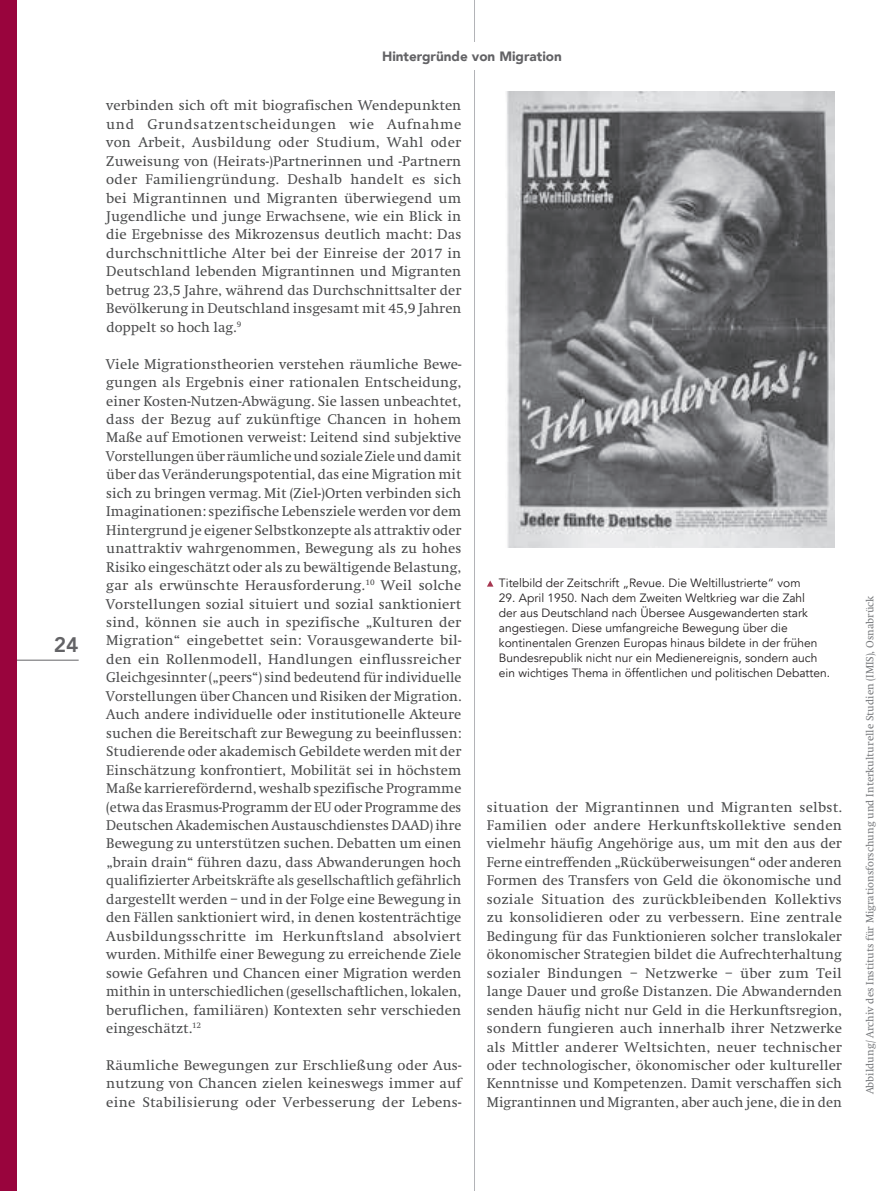
<style>
.page{position:relative;width:893px;height:1191px;background:#fff}
.page>*{position:absolute;margin:0;border:0;box-sizing:border-box;transform-origin:0 0}
.t1{font:800 21px "Avenir";color:#636366}
.t2{font:14.7px/18.5px "Swift";color:#4b4c4d;text-align:justify}
.t3{font:900 13.5px "Avenir";color:#636366}
.t4{font:12px/15px "Avenir";color:#231f20}
.t5{font:10.8px "Swift";color:#76787b}
</style>
<div class="page">
<hr style="left:0;top:660px;width:79px;height:1px;background:#636366">
<div style="left:0;top:0;width:17px;height:1191px;background:#99043d"></div>
<hr style="left:474px;top:67px;width:1px;height:1124px;background:#b2b3b7">
<hr style="left:474px;top:0;width:1px;height:43px;background:#b2b3b7">
<img style="left:506px;top:92px;width:328px;height:455px">
<svg style="left:487px;top:580px;width:6px;height:6px"></svg>
<h1 class="t1" style="left:54px;top:628px;width:26px">24</h1>
<p class="t3" style="left:390px;top:45px;width:170px">Westfälischer Heimatbund</p>
<p class="t2" style="left:106px;top:96px;width:357px">verbinden sich oft mit biografischen Wendepunkten und Grundsatzentscheidungen wie Aufnahme von Arbeit, Ausbildung oder Studium, Wahl oder Zuweisung von (Heirats-)Partnerinnen und -Partnern oder Familiengründung. Deshalb handelt es sich bei Migrantinnen und Migranten überwiegend um Jugendliche und junge Erwachsene, wie ein Blick in die Ergebnisse des Mikrozensus deutlich macht: Das durchschnittliche Alter bei der Einreise der 2017 in Deutschland lebenden Migrantinnen und Migranten betrug 23,5 Jahre, während das Durchschnittsalter der Bevölkerung in Deutschland insgesamt mit 45,9 Jahren doppelt so hoch lag.<sup>9</sup></p>
<p class="t2" style="left:106px;top:355px;width:357px">Viele Migrationstheorien verstehen räumliche Bewe&shy;gungen als Ergebnis einer rationalen Entscheidung, einer Kosten-Nutzen-Abwägung. Sie lassen unbeachtet, dass der Bezug auf zukünftige Chancen in hohem Maße auf Emotionen verweist: Leitend sind subjektive Vorstellungenüber räumlicheundsozialeZieleunddamit über das Veränderungspotential, das eine Migration mit sich zu bringen vermag. Mit (Ziel-)Orten verbinden sich Imaginationen: spezifische Lebensziele werden vor dem Hintergrund je eigener Selbstkonzepte als attraktiv oder unattraktiv wahrgenommen, Bewegung als zu hohes Risiko eingeschätzt oder als zu bewältigende Belastung, gar als erwünschte Herausforderung.<sup>10</sup> Weil solche Vorstellungen sozial situiert und sozial sanktioniert sind, können sie auch in spezifische „Kulturen der Migration“ eingebettet sein: Vorausgewanderte bil&shy;den ein Rollenmodell, Handlungen einflussreicher Gleichgesinnter („peers“) sind bedeutend für individuelle Vorstellungen über Chancen und Risiken der Migration.<br>Auch andere individuelle oder institutionelle Akteure suchen die Bereitschaft zur Bewegung zu beeinflussen:<br>Studierende oder akademisch Gebildete werden mit der Einschätzung konfrontiert, Mobilität sei in höchstem Maße karrierefördernd, weshalb spezifische Programme (etwa das Erasmus-Programm der EU oder Programme des Deutschen Akademischen Austauschdienstes DAAD) ihre Bewegung zu unterstützen suchen. Debatten um einen „brain drain“ führen dazu, dass Abwanderungen hoch qualifizierter Arbeitskräfte als gesellschaftlich gefährlich dargestellt werden – und in der Folge eine Bewegung in den Fällen sanktioniert wird, in denen kostenträchtige Ausbildungsschritte im Herkunftsland absolviert wurden. Mithilfe einer Bewegung zu erreichende Ziele sowie Gefahren und Chancen einer Migration werden mithin in unterschiedlichen (gesellschaftlichen, lokalen, beruflichen, familiären) Kontexten sehr verschieden eingeschätzt.<sup>12</sup></p>
<p class="t2" style="left:106px;top:1056px;width:357px">Räumliche Bewegungen zur Erschließung oder Aus&shy;nutzung von Chancen zielen keineswegs immer auf eine Stabilisierung oder Verbesserung der Lebens-</p>
<p class="t3" style="left:382px;top:45px;width:181px">Hintergründe von Migration</p>
<p class="t4" style="left:499px;top:575px;width:303px">Titelbild der Zeitschrift „Revue. Die Weltillustrierte“ vom</p>
<p class="t4" style="left:499px;top:590px;width:333px">29. April 1950. Nach dem Zweiten Weltkrieg war die Zahl<br>der aus Deutschland nach Übersee Ausgewanderten stark angestiegen. Diese umfangreiche Bewegung über die kontinentalen Grenzen Europas hinaus bildete in der frühen Bundesrepublik nicht nur ein Medienereignis, sondern auch ein wichtiges Thema in öffentlichen und politischen Debatten.</p>
<p class="t5" style="left:864px;top:1094px;width:500px;rotate:-90deg">Abbildung/ Archiv des Instituts für Migrationsforschung und Interkulturelle Studien (IMIS), Osnabrück</p>
<p class="t2" style="left:487px;top:798px;width:357px">situation der Migrantinnen und Migranten selbst.<br>Familien oder andere Herkunftskollektive senden vielmehr häufig Angehörige aus, um mit den aus der Ferne eintreffenden „Rücküberweisungen“ oder anderen Formen des Transfers von Geld die ökonomische und soziale Situation des zurückbleibenden Kollektivs zu konsolidieren oder zu verbessern. Eine zentrale Bedingung für das Funktionieren solcher translokaler ökonomischer Strategien bildet die Aufrechterhaltung sozialer Bindungen – Netzwerke – über zum Teil lange Dauer und große Distanzen. Die Abwandernden senden häufig nicht nur Geld in die Herkunftsregion, sondern fungieren auch innerhalb ihrer Netzwerke als Mittler anderer Weltsichten, neuer technischer oder technologischer, ökonomischer oder kultureller Kenntnisse und Kompetenzen. Damit verschaffen sich Migrantinnen und Migranten, aber auch jene, die in den</p>
</div>
